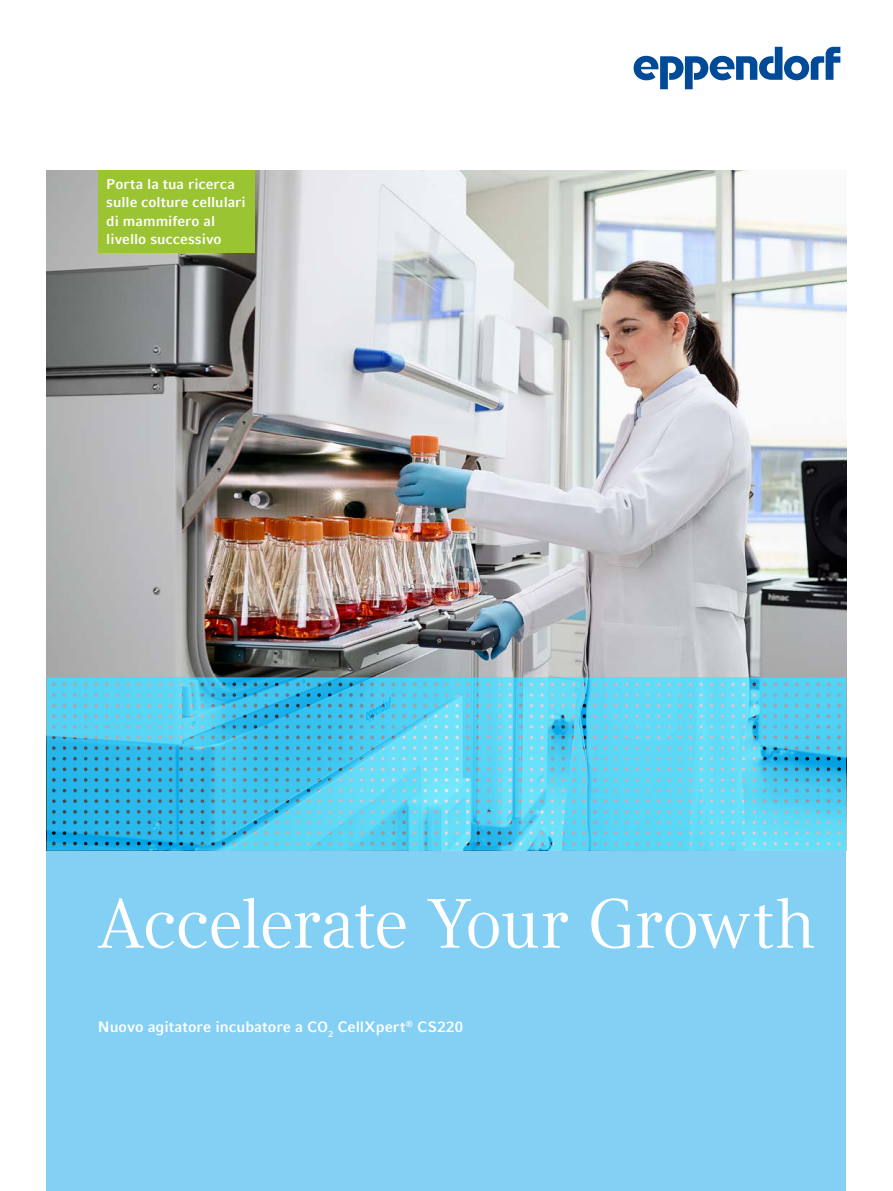
<style>
.page{position:relative;width:893px;height:1191px;background:#fff}
.page>*{position:absolute;margin:0;border:0;box-sizing:border-box;transform-origin:0 0}
.Cover_01_Headline_1_56pt{font:69px "Compatil Textfor Eppendorf";letter-spacing:-.02em;color:#fff}
.Cover_02_Subline_10pt{font:700 15px "Compatil Factfor Eppendorf";color:#fff}
._03_Subtitle_9_5pt{font:700 14.25px/18.6px "Compatil Factfor Eppendorf";color:#fff}
</style>
<div class="page">
<img style="left:47px;top:170px;width:799px;height:507px">
<div style="left:47px;top:850px;width:799px;height:341px;background:#84d0f5"></div>
<svg style="left:47px;top:677px;width:799px;height:173px"></svg>
<svg style="left:634px;top:47px;width:206px;height:42px"></svg>
<div style="left:98px;top:170px;width:156px;height:83px;background:#9bc432"></div>
<p class="_03_Subtitle_9_5pt" style="left:106px;top:174px;width:141px">Porta la tua ricerca sulle colture cellulari di mammifero al livello successivo</p>
<p class="Cover_01_Headline_1_56pt" style="left:98px;top:883px;width:719px">Accelerate Your Growth</p>
<p class="Cover_02_Subline_10pt" style="left:98px;top:1018px;width:367px">Nuovo agitatore incubatore a CO<sub>2</sub> CellXpert<sup>®</sup> CS220</p>
</div>
